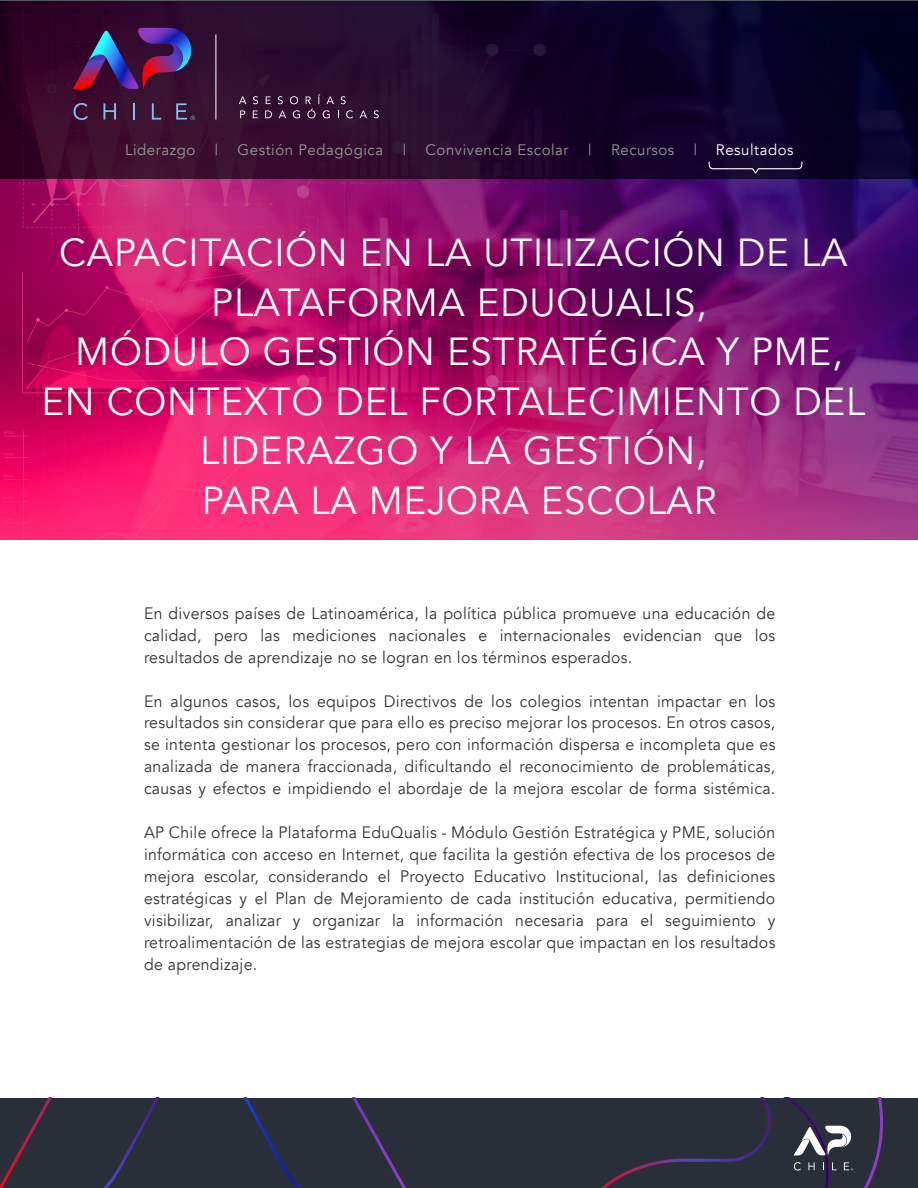
<style>
.page{position:relative;width:918px;height:1188px;background:#fff}
.page>*{position:absolute;margin:0;border:0;box-sizing:border-box;transform-origin:0 0}
.t1{font:39px/49.5px "Avenir";letter-spacing:.02em;color:#fff;text-align:center}
.t2{font:16.5px/21.9px "Avenir";letter-spacing:.02em;color:#333;text-align:justify;scale:.96 1}
.t3{font:15.15px "Avenir";letter-spacing:.04em;color:#999}
.t4{font:15.15px "Avenir";letter-spacing:.04em;color:#fff}
.s1{color:#999}
</style>
<div class="page">
<img style="left:0;top:178px;width:918px;height:361px">
<svg style="left:0;top:0;width:918px;height:178px;background:#1e082b"></svg>
<svg style="left:707px;top:161px;width:96px;height:14px"></svg>
<svg style="left:73px;top:103px;width:15px;height:17px"></svg>
<svg style="left:103px;top:103px;width:13px;height:17px"></svg>
<svg style="left:133px;top:103px;width:2px;height:17px"></svg>
<svg style="left:152px;top:103px;width:9px;height:17px"></svg>
<svg style="left:73px;top:28px;width:118px;height:61px;background:#4a2663"></svg>
<svg style="left:176px;top:103px;width:19px;height:17px"></svg>
<svg style="left:239px;top:96px;width:7px;height:8px"></svg>
<svg style="left:253px;top:96px;width:5px;height:8px"></svg>
<svg style="left:266px;top:96px;width:5px;height:8px"></svg>
<svg style="left:278px;top:96px;width:5px;height:8px"></svg>
<svg style="left:290px;top:96px;width:8px;height:8px"></svg>
<svg style="left:240px;top:111px;width:5px;height:7px"></svg>
<svg style="left:253px;top:111px;width:5px;height:7px"></svg>
<svg style="left:265px;top:111px;width:7px;height:7px"></svg>
<svg style="left:279px;top:111px;width:7px;height:7px"></svg>
<svg style="left:293px;top:110px;width:7px;height:8px"></svg>
<svg style="left:306px;top:94px;width:47px;height:24px"></svg>
<svg style="left:360px;top:111px;width:7px;height:7px"></svg>
<svg style="left:374px;top:110px;width:5px;height:8px"></svg>
<hr style="left:216px;top:34px;width:1px;height:86px;background:#fff">
<div style="left:0;top:1098px;width:918px;height:90px;background:#282f39"></div>
<svg style="left:0;top:1098px;width:406px;height:90px"></svg>
<svg style="left:601px;top:1098px;width:282px;height:90px"></svg>
<p class="t3" style="left:125px;top:140px;width:72px">Liderazgo</p>
<p class="t3" style="left:215px;top:140px;width:5px">|</p>
<p class="t3" style="left:238px;top:140px;width:147px">Gestión Pedagógica</p>
<p class="t3" style="left:403px;top:140px;width:5px">|</p>
<p class="t3" style="left:426px;top:140px;width:145px">Convivencia Escolar</p>
<p class="t3" style="left:588px;top:140px;width:5px">|</p>
<p class="t3" style="left:611px;top:140px;width:65px">Recursos</p>
<p class="t4" style="left:694px;top:140px;width:101px"><span class="s1">|</span> Resultados</p>
<h1 class="t1" style="left:41px;top:229px;width:825px">CAPACITACIÓN EN LA UTILIZACIÓN DE LA<br>PLATAFORMA EDUQUALIS,<br>MÓDULO GESTIÓN ESTRATÉGICA Y PME,<br>EN CONTEXTO DEL FORTALECIMIENTO DEL<br>LIDERAZGO Y LA GESTIÓN,<br>PARA LA MEJORA ESCOLAR</h1>
<p class="t2" style="left:144px;top:603px;width:659px">En diversos países de Latinoamérica, la política pública promueve una educación de calidad, pero las mediciones nacionales e internacionales evidencian que los resultados de aprendizaje no se logran en los términos esperados.</p>
<p class="t2" style="left:144px;top:690px;width:659px">En algunos casos, los equipos Directivos de los colegios intentan impactar en los resultados sin considerar que para ello es preciso mejorar los procesos. En otros casos, se intenta gestionar los procesos, pero con información dispersa e incompleta que es analizada de manera fraccionada, dificultando el reconocimiento de problemáticas, causas y efectos e impidiendo el abordaje de la mejora escolar de forma sistémica.</p>
<p class="t2" style="left:144px;top:822px;width:659px">AP Chile ofrece la Plataforma EduQualis - Módulo Gestión Estratégica y PME, solución informática con acceso en Internet, que facilita la gestión efectiva de los procesos de mejora escolar, considerando el Proyecto Educativo Institucional, las definiciones estratégicas y el Plan de Mejoramiento de cada institución educativa, permitiendo visibilizar, analizar y organizar la información necesaria para el seguimiento y retroalimentación de las estrategias de mejora escolar que impactan en los resultados de aprendizaje.</p>
</div>
